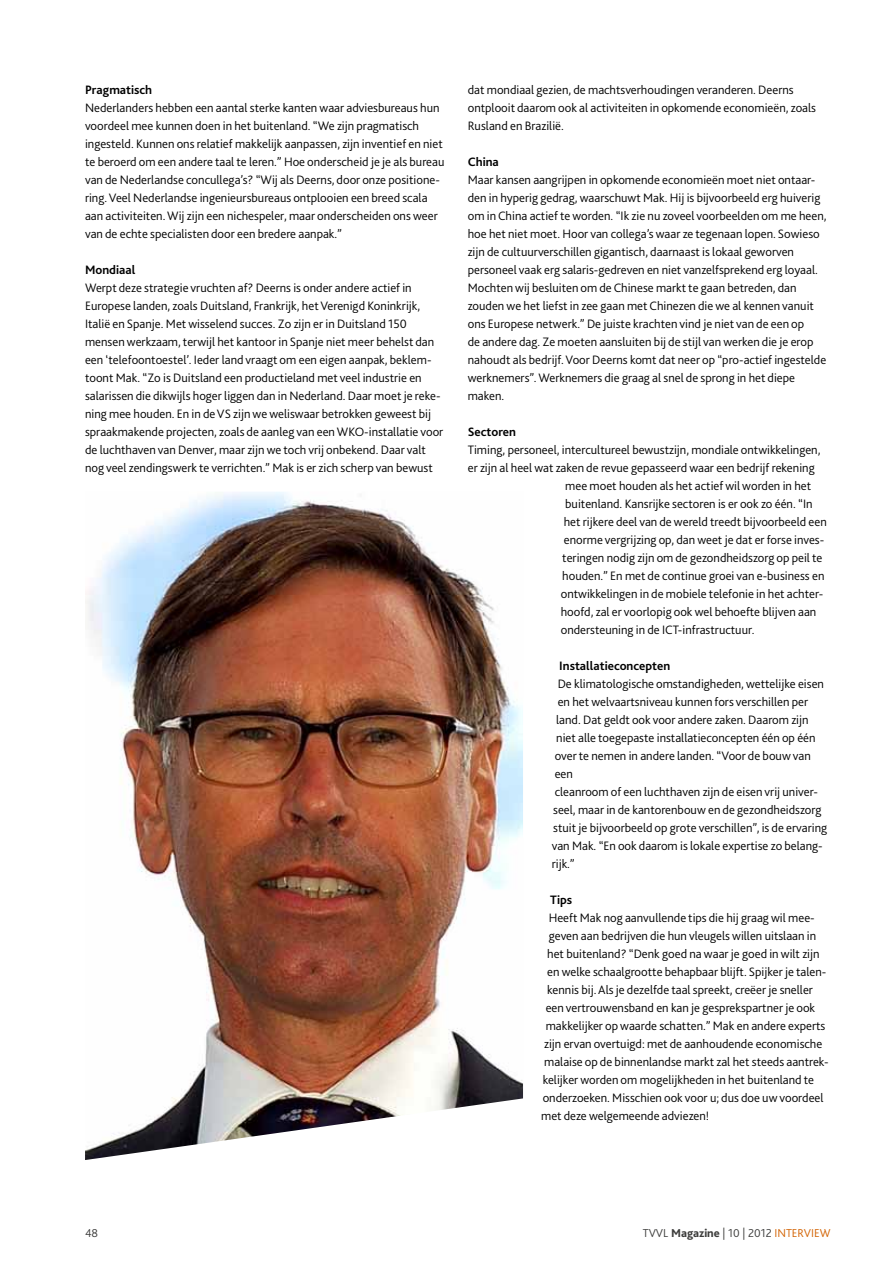
<style>
.page{position:relative;width:893px;height:1263px;background:#fff}
.page>*{position:absolute;margin:0;border:0;box-sizing:border-box;transform-origin:0 0}
.t1{font:300 12.75px/18px "Bliss 2";color:#000}
.t2{font:700 12.75px "Bliss 2";color:#000}
.t3{font:300 12px "Bliss 2";color:#3c3c3b}
.s1{font-weight:800}
.s2{color:#d26202}
</style>
<div class="page">
<img style="left:85px;top:492px;width:438px;height:668px">
<p class="t2" style="left:85px;top:85px;width:69px">Pragmatisch</p>
<p class="t1" style="left:85px;top:100px;width:361px">Nederlanders hebben een aantal sterke kanten waar adviesbureaus hun voordeel mee kunnen doen in het buitenland. “We zijn pragmatisch ingesteld. Kunnen ons relatief makkelijk aanpassen, zijn inventief en niet te beroerd om een andere taal te leren.” Hoe onderscheid je je als bureau van de Nederlandse concullega’s? “Wij als Deerns, door onze positione&shy;ring. Veel Nederlandse ingenieursbureaus ontplooien een breed scala aan activiteiten. Wij zijn een nichespeler, maar onderscheiden ons weer van de echte specialisten door een bredere aanpak.”</p>
<p class="t2" style="left:85px;top:265px;width:52px">Mondiaal</p>
<p class="t1" style="left:85px;top:280px;width:360px">Werpt deze strategie vruchten af? Deerns is onder andere actief in Europese landen, zoals Duitsland, Frankrijk, het Verenigd Koninkrijk, Italië en Spanje. Met wisselend succes. Zo zijn er in Duitsland 150 mensen werkzaam, terwijl het kantoor in Spanje niet meer behelst dan een ‘telefoontoestel’. Ieder land vraagt om een eigen aanpak, beklem&shy;toont Mak. “Zo is Duitsland een productieland met veel industrie en salarissen die dikwijls hoger liggen dan in Nederland. Daar moet je reke&shy;ning mee houden. En in de VS zijn we weliswaar betrokken geweest bij spraakmakende projecten, zoals de aanleg van een WKO-installatie voor de luchthaven van Denver, maar zijn we toch vrij onbekend. Daar valt nog veel zendingswerk te verrichten.” Mak is er zich scherp van bewust</p>
<p class="t1" style="left:468px;top:82px;width:350px">dat mondiaal gezien, de machtsverhoudingen veranderen. Deerns ontplooit daarom ook al activiteiten in opkomende economieën, zoals<br>Rusland en Brazilië.</p>
<p class="t2" style="left:468px;top:157px;width:33px">China</p>
<p class="t1" style="left:468px;top:172px;width:360px">Maar kansen aangrijpen in opkomende economieën moet niet ontaar&shy;den in hyperig gedrag, waarschuwt Mak. Hij is bijvoorbeeld erg huiverig om in China actief te worden. “Ik zie nu zoveel voorbeelden om me heen, hoe het niet moet. Hoor van collega’s waar ze tegenaan lopen. Sowieso zijn de cultuurverschillen gigantisch, daarnaast is lokaal geworven personeel vaak erg salaris-gedreven en niet vanzelfsprekend erg loyaal.<br>Mochten wij besluiten om de Chinese markt te gaan betreden, dan zouden we het liefst in zee gaan met Chinezen die we al kennen vanuit ons Europese netwerk.” De juiste krachten vind je niet van de een op<br>de andere dag. Ze moeten aansluiten bij de stijl van werken die je erop nahoudt als bedrijf. Voor Deerns komt dat neer op “pro-actief ingestelde werknemers”. Werknemers die graag al snel de sprong in het diepe maken.</p>
<p class="t2" style="left:468px;top:427px;width:50px">Sectoren</p>
<p class="t1" style="left:468px;top:442px;width:354px">Timing, personeel, intercultureel bewustzijn, mondiale ontwikkelingen,</p>
<p class="t1" style="left:468px;top:460px;width:348px">er zijn al heel wat zaken de revue gepasseerd waar een bedrijf rekening</p>
<p class="t1" style="left:565px;top:478px;width:247px">mee moet houden als het actief wil worden in het</p>
<p class="t1" style="left:565px;top:496px;width:249px">buitenland. Kansrijke sectoren is er ook zo één. “In</p>
<p class="t1" style="left:564px;top:514px;width:265px">het rijkere deel van de wereld treedt bijvoorbeeld een</p>
<p class="t1" style="left:564px;top:532px;width:262px">enorme vergrijzing op, dan weet je dat er forse inves-</p>
<p class="t1" style="left:562px;top:550px;width:262px">teringen nodig zijn om de gezondheidszorg op peil te</p>
<p class="t1" style="left:562px;top:568px;width:264px">houden.” En met de continue groei van e-business en</p>
<p class="t1" style="left:561px;top:586px;width:264px">ontwikkelingen in de mobiele telefonie in het achter-</p>
<p class="t1" style="left:561px;top:604px;width:257px">hoofd, zal er voorlopig ook wel behoefte blijven aan</p>
<p class="t1" style="left:561px;top:622px;width:195px">ondersteuning in de ICT-infrastructuur.</p>
<p class="t2" style="left:559px;top:661px;width:113px">Installatieconcepten</p>
<p class="t1" style="left:558px;top:676px;width:268px">De klimatologische omstandigheden, wettelijke eisen</p>
<p class="t1" style="left:558px;top:694px;width:252px">en het welvaartsniveau kunnen fors verschillen per</p>
<p class="t1" style="left:556px;top:712px;width:254px">land. Dat geldt ook voor andere zaken. Daarom zijn</p>
<p class="t1" style="left:556px;top:730px;width:261px">niet alle toegepaste installatieconcepten één op één</p>
<p class="t1" style="left:555px;top:748px;width:258px">over te nemen in andere landen. “Voor de bouw van</p>
<p class="t1" style="left:555px;top:766px;width:20px">een</p>
<p class="t1" style="left:555px;top:784px;width:265px">cleanroom of een luchthaven zijn de eisen vrij univer-</p>
<p class="t1" style="left:553px;top:802px;width:270px">seel, maar in de kantorenbouw en de gezondheidszorg</p>
<p class="t1" style="left:553px;top:820px;width:275px">stuit je bijvoorbeeld op grote verschillen”, is de ervaring</p>
<p class="t1" style="left:552px;top:838px;width:273px">van Mak. “En ook daarom is lokale expertise zo belang-</p>
<p class="t1" style="left:552px;top:856px;width:24px">rijk.”</p>
<p class="t2" style="left:550px;top:895px;width:23px">Tips</p>
<p class="t1" style="left:549px;top:910px;width:268px">Heeft Mak nog aanvullende tips die hij graag wil mee-</p>
<p class="t1" style="left:549px;top:928px;width:269px">geven aan bedrijven die hun vleugels willen uitslaan in</p>
<p class="t1" style="left:547px;top:946px;width:274px">het buitenland? “Denk goed na waar je goed in wilt zijn</p>
<p class="t1" style="left:547px;top:964px;width:281px">en welke schaalgrootte behapbaar blijft. Spijker je talen-</p>
<p class="t1" style="left:547px;top:982px;width:267px">kennis bij. Als je dezelfde taal spreekt, creëer je sneller</p>
<p class="t1" style="left:546px;top:1000px;width:271px">een vertrouwensband en kan je gesprekspartner je ook</p>
<p class="t1" style="left:546px;top:1018px;width:281px">makkelijker op waarde schatten.” Mak en andere experts</p>
<p class="t1" style="left:544px;top:1036px;width:280px">zijn ervan overtuigd: met de aanhoudende economische</p>
<p class="t1" style="left:544px;top:1054px;width:286px">malaise op de binnenlandse markt zal het steeds aantrek-</p>
<p class="t1" style="left:543px;top:1072px;width:273px">kelijker worden om mogelijkheden in het buitenland te</p>
<p class="t1" style="left:543px;top:1090px;width:282px">onderzoeken. Misschien ook voor u; dus doe uw voordeel</p>
<p class="t1" style="left:541px;top:1108px;width:170px">met deze welgemeende adviezen!</p>
<p class="t3" style="left:85px;top:1228px;width:15px">48</p>
<p class="t3" style="left:643px;top:1228px;width:189px">TVVL <span class="s1">Magazine</span> | 10 | 2012 <span class="s2">INTERVIEW</span></p>
</div>
